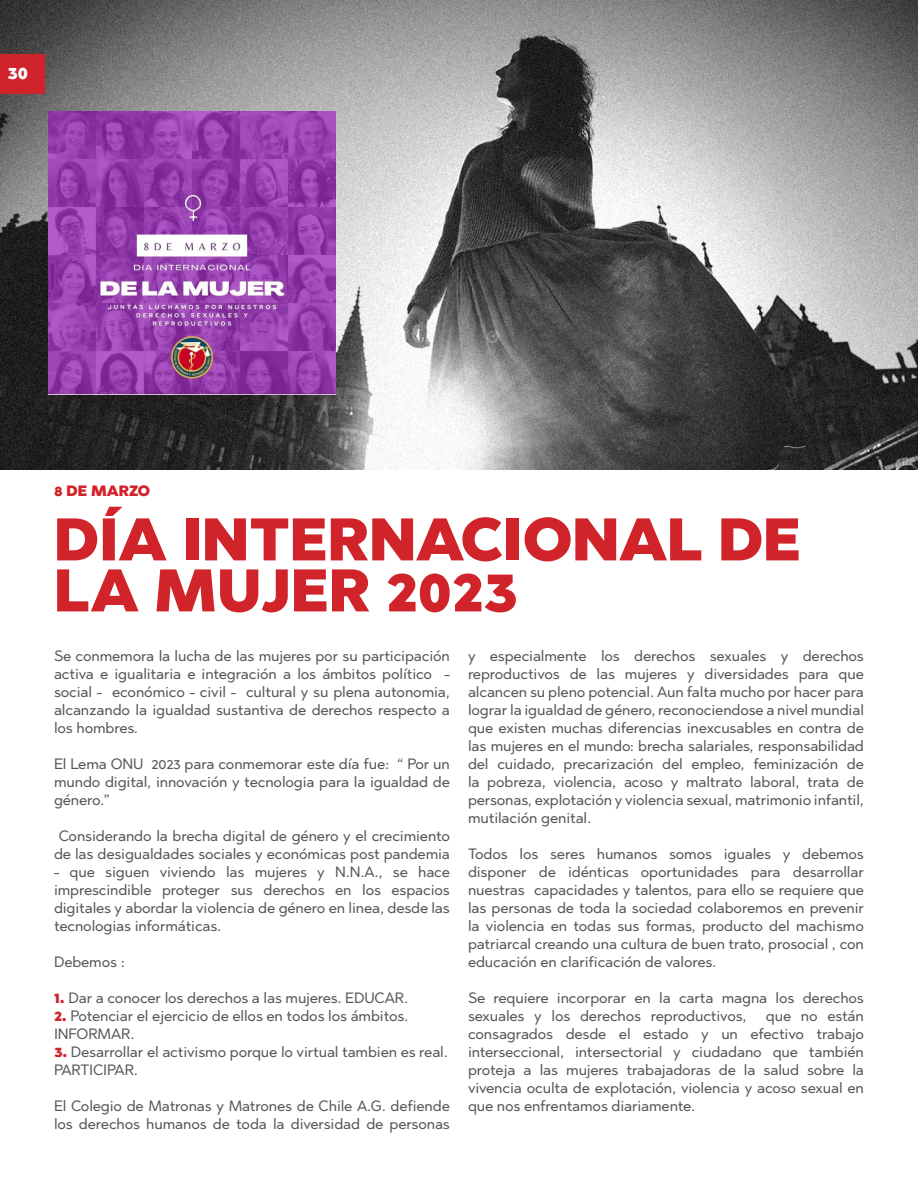
<style>
.page{position:relative;width:918px;height:1188px;background:#fff}
.page>*{position:absolute;margin:0;border:0;box-sizing:border-box;transform-origin:0 0}
.t1{font:900 60px/51px "Abrade";color:#d1232a}
.t2{font:900 18px "Abrade";color:#fff}
.t3{font:15px/18px "Abrade";letter-spacing:-.01em;color:#57585a;text-align:justify}
.t4{font:900 15px "Abrade";color:#d1232a}
.s1{font-weight:900;color:#d1232a}
</style>
<div class="page">
<img style="left:0;top:0;width:918px;height:470px">
<img style="left:48px;top:111px;width:288px;height:283px">
<div style="left:0;top:54px;width:44px;height:40px;background:#d1232a"></div>
<p class="t2" style="left:7px;top:60px;width:22px">30</p>
<p class="t4" style="left:54px;top:481px;width:98px">8 DE MARZO</p>
<p class="t1" style="left:54px;top:514px;width:748px">DÍA INTERNACIONAL DE<br>LA MUJER 2023</p>
<p class="t3" style="left:54px;top:646px;width:398px">Se conmemora la lucha de las mujeres por su participación activa e igualitaria e integración a los ámbitos político - social - económico - civil - cultural y su plena autonomia, alcanzando la igualdad sustantiva de derechos respecto a los hombres.</p>
<p class="t3" style="left:54px;top:754px;width:397px">El Lema ONU 2023 para conmemorar este día fue: “ Por un mundo digital, innovación y tecnologia para la igualdad de género.”</p>
<p class="t3" style="left:54px;top:826px;width:398px;text-align:center">Considerando la brecha digital de género y el crecimiento de las desigualdades sociales y económicas post pandemia</p>
<p class="t3" style="left:54px;top:862px;width:398px">- que siguen viviendo las mujeres y N.N.A., se hace imprescindible proteger sus derechos en los espacios digitales y abordar la violencia de género en linea, desde las tecnologias informáticas.</p>
<p class="t3" style="left:54px;top:952px;width:72px">Debemos :</p>
<p class="t3" style="left:54px;top:988px;width:356px"><span class="s1">1.</span> Dar a conocer los derechos a las mujeres. EDUCAR.</p>
<p class="t3" style="left:54px;top:1006px;width:356px"><span class="s1">2.</span> Potenciar el ejercicio de ellos en todos los ámbitos.<br>INFORMAR.</p>
<p class="t3" style="left:54px;top:1042px;width:395px"><span class="s1">3.</span> Desarrollar el activismo porque lo virtual tambien es real.<br>PARTICIPAR.</p>
<p class="t3" style="left:54px;top:1096px;width:398px">El Colegio de Matronas y Matrones de Chile A.G. defiende los derechos humanos de toda la diversidad de personas</p>
<p class="t3" style="left:468px;top:646px;width:398px">y especialmente los derechos sexuales y derechos reproductivos de las mujeres y diversidades para que alcancen su pleno potencial. Aun falta mucho por hacer para lograr la igualdad de género, reconociendose a nivel mundial que existen muchas diferencias inexcusables en contra de las mujeres en el mundo: brecha salariales, responsabilidad del cuidado, precarización del empleo, feminización de la pobreza, violencia, acoso y maltrato laboral, trata de personas, explotación y violencia sexual, matrimonio infantil, mutilación genital.</p>
<p class="t3" style="left:468px;top:844px;width:398px">Todos los seres humanos somos iguales y debemos disponer de idénticas oportunidades para desarrollar nuestras capacidades y talentos, para ello se requiere que las personas de toda la sociedad colaboremos en prevenir la violencia en todas sus formas, producto del machismo patriarcal creando una cultura de buen trato, prosocial , con educación en clarificación de valores.</p>
<p class="t3" style="left:468px;top:988px;width:397px">Se requiere incorporar en la carta magna los derechos sexuales y los derechos reproductivos,</p>
<p class="t3" style="left:468px;top:1006px;width:398px;text-indent:298px">que no están consagrados desde el estado y un efectivo trabajo interseccional, intersectorial y ciudadano que también proteja a las mujeres trabajadoras de la salud sobre la vivencia oculta de explotación, violencia y acoso sexual en que nos enfrentamos diariamente.</p>
</div>
